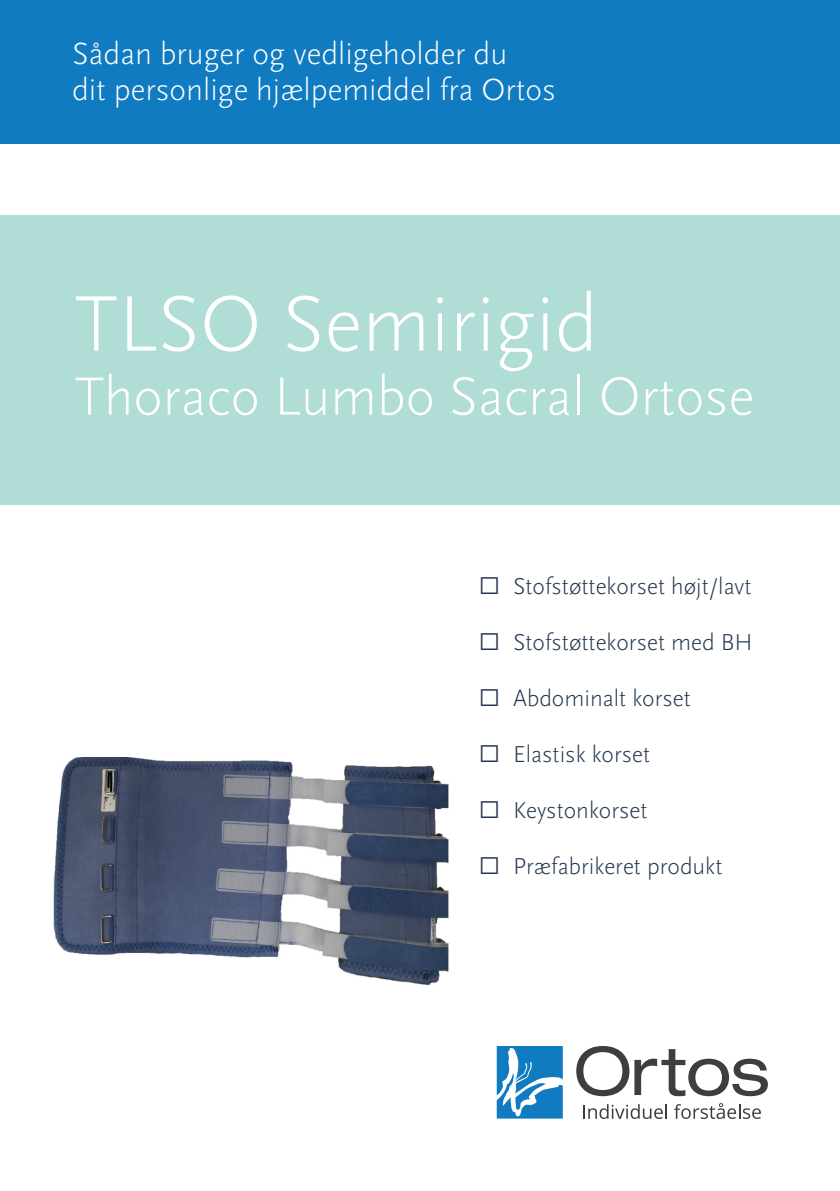
<style>
.page{position:relative;width:840px;height:1191px;background:#fff}
.page>*{position:absolute;margin:0;border:0;box-sizing:border-box;transform-origin:0 0}
.t1{font:300 82px "Scala Sans Pro";color:#fff}
.t2{font:300 56px "Scala Sans Pro";color:#fff}
.t3{font:300 32px/36px "Scala Sans Pro";color:#fff}
.t4{font:300 24px "Scala Sans Pro";color:#23374f}
</style>
<div class="page">
<img style="left:53px;top:757px;width:396px;height:229px">
<div style="left:0;top:215px;width:839px;height:290px;background:#b0ded6"></div>
<div style="left:0;top:0;width:839px;height:144px;background:#107bc1"></div>
<svg style="left:576px;top:1046px;width:191px;height:50px"></svg>
<svg style="left:583px;top:1104px;width:83px;height:15px"></svg>
<svg style="left:674px;top:1103px;width:86px;height:16px"></svg>
<svg style="left:496px;top:1046px;width:66px;height:72px"></svg>
<p class="t3" style="left:72px;top:35px;width:485px">Sådan bruger og vedligeholder du<br>dit personlige hjælpemiddel fra Ortos</p>
<p class="t1" style="left:75px;top:277px;width:524px">TLSO Semirigid</p>
<p class="t2" style="left:75px;top:364px;width:680px">Thoraco Lumbo Sacral Ortose</p>
<p class="t4" style="left:479px;top:572px;width:274px">☐ Stofstøttekorset højt/lavt</p>
<p class="t4" style="left:479px;top:628px;width:275px">☐ Stofstøttekorset med BH</p>
<p class="t4" style="left:479px;top:684px;width:213px">☐ Abdominalt korset</p>
<p class="t4" style="left:479px;top:740px;width:172px">☐ Elastisk korset</p>
<p class="t4" style="left:479px;top:796px;width:170px">☐ Keystonkorset</p>
<p class="t4" style="left:479px;top:852px;width:244px">☐ Præfabrikeret produkt</p>
</div>
